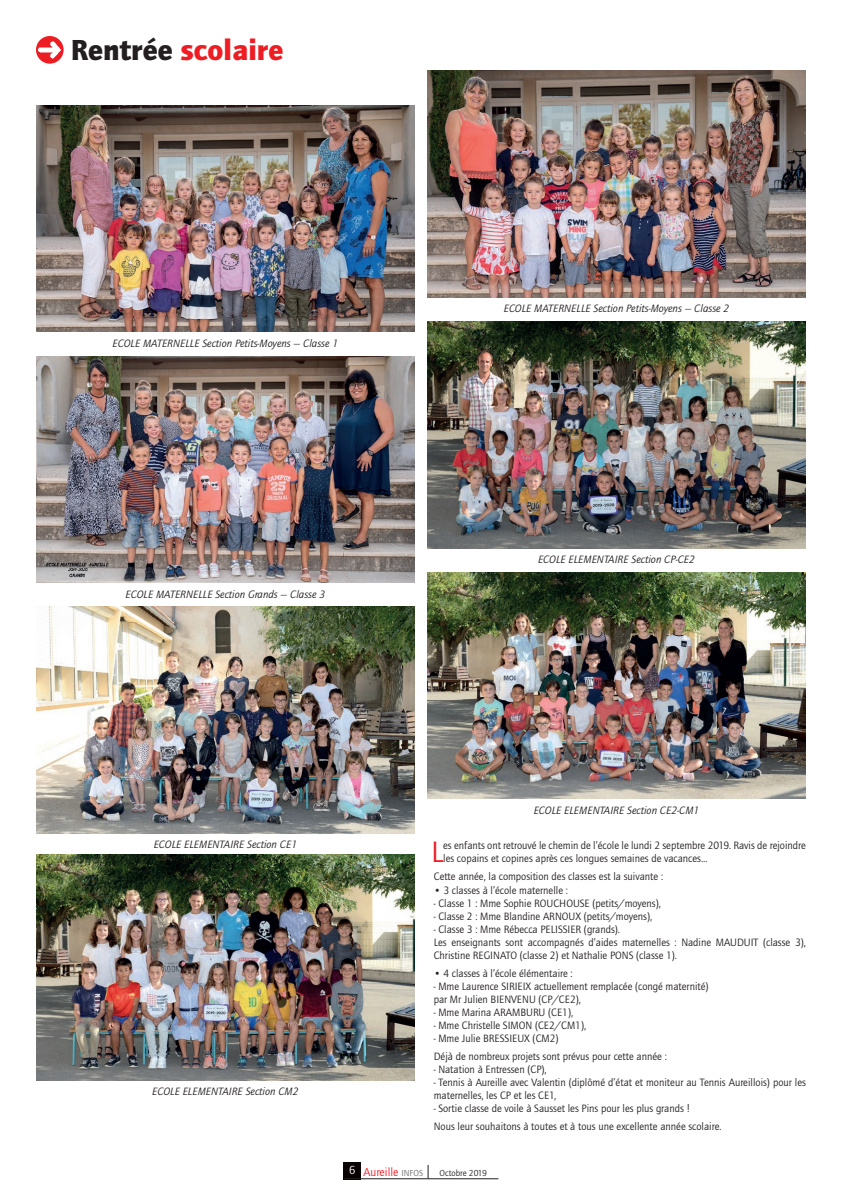
<style>
.page{position:relative;width:842px;height:1191px;background:#fff}
.page>*{position:absolute;margin:0;border:0;box-sizing:border-box;transform-origin:0 0}
.t1{font:30.5px "Quay Itc T";color:#ee1d23}
.t2{font:900 30px "Quay Itc T";color:#ee1d23}
.t3{font:12px "Quay Itc T";color:#ee1d23}
.t4{font:11px/13px "Quay Itc T";color:#231f20}
.t5{font:italic 11px "Quay Itc T";color:#231f20}
.t6{font:9px "Quay Itc T";color:#231f20}
.s1{color:#231f20}
.s2{font-size:9px;color:#6c6d70}
</style>
<div class="page">
<div style="left:344px;top:1162px;width:17px;height:17px;background:#080302"></div>
<hr style="left:344px;top:1178px;width:154px;height:1px;background:#231f20">
<svg style="left:428px;top:1164px;width:1px;height:14px"></svg>
<img style="left:36px;top:36px;width:28px;height:28px;border-radius:14px">
<img style="left:36px;top:105px;width:379px;height:227px">
<img style="left:36px;top:356px;width:379px;height:227px">
<img style="left:36px;top:607px;width:379px;height:226px">
<img style="left:36px;top:854px;width:379px;height:226px">
<img style="left:427px;top:71px;width:379px;height:226px">
<img style="left:427px;top:322px;width:379px;height:226px">
<img style="left:427px;top:572px;width:379px;height:226px">
<h2 class="t2" style="left:71px;top:32px;width:214px"><span class="s1">Rentrée</span> scolaire</h2>
<p class="t5" style="left:113px;top:337px;width:227px">ECOLE MATERNELLE Section Petits-Moyens — Classe 1</p>
<p class="t5" style="left:126px;top:587px;width:201px">ECOLE MATERNELLE Section Grands — Classe 3</p>
<p class="t5" style="left:504px;top:302px;width:227px">ECOLE MATERNELLE Section Petits-Moyens — Classe 2</p>
<p class="t5" style="left:538px;top:553px;width:159px">ECOLE ELEMENTAIRE Section CP-CE2</p>
<p class="t5" style="left:154px;top:838px;width:145px">ECOLE ELEMENTAIRE Section CE1</p>
<p class="t5" style="left:152px;top:1085px;width:148px">ECOLE ELEMENTAIRE Section CM2</p>
<p class="t5" style="left:534px;top:803px;width:167px">ECOLE ELEMENTAIRE Section CE2-CM1</p>
<h1 class="t1" style="left:431px;top:834px;width:14px">L</h1>
<p class="t4" style="left:443px;top:839px;width:364px">es enfants ont retrouvé le chemin de l’école le lundi 2 septembre 2019. Ravis de rejoindre les copains et copines après ces longues semaines de vacances…</p>
<p class="t4" style="left:434px;top:870px;width:231px">Cette année, la composition des classes est la suivante :</p>
<p class="t4" style="left:434px;top:883px;width:136px">• 3 classes à l’école maternelle :</p>
<p class="t4" style="left:434px;top:896px;width:229px">- Classe 1 : Mme Sophie ROUCHOUSE (petits/moyens),</p>
<p class="t4" style="left:434px;top:909px;width:220px">- Classe 2 : Mme Blandine ARNOUX (petits/moyens),</p>
<p class="t4" style="left:434px;top:922px;width:374px">- Classe 3 : Mme Rébecca PELISSIER (grands).<br>Les enseignants sont accompagnés d’aides maternelles : Nadine MAUDUIT (classe 3),<br>Christine REGINATO (classe 2) et Nathalie PONS (classe 1).</p>
<p class="t4" style="left:434px;top:966px;width:140px">• 4 classes à l’école élémentaire :</p>
<p class="t4" style="left:434px;top:979px;width:276px">- Mme Laurence SIRIEIX actuellement remplacée (congé maternité) par Mr Julien BIENVENU (CP/CE2),</p>
<p class="t4" style="left:434px;top:1005px;width:141px">- Mme Marina ARAMBURU (CE1),</p>
<p class="t4" style="left:434px;top:1018px;width:154px">- Mme Christelle SIMON (CE2/CM1),</p>
<p class="t4" style="left:434px;top:1029px;width:235px;line-height:18px">- Mme Julie BRESSIEUX (CM2)<br>Déjà de nombreux projets sont prévus pour cette année :</p>
<p class="t4" style="left:434px;top:1062px;width:114px">- Natation à Entressen (CP),</p>
<p class="t4" style="left:434px;top:1075px;width:374px">- Tennis à Aureille avec Valentin (diplômé d’état et moniteur au Tennis Aureillois) pour les maternelles, les CP et les CE1,</p>
<p class="t4" style="left:434px;top:1099px;width:289px;line-height:18px">- Sortie classe de voile à Sausset les Pins pour les plus grands !<br>Nous leur souhaitons à toutes et à tous une excellente année scolaire.</p>
<p class="t3" style="left:349px;top:1165px;width:76px"><sup>6</sup> Aureille <span class="s2">INFOS</span></p>
<p class="t6" style="left:440px;top:1167px;width:49px">Octobre 2019</p>
</div>
